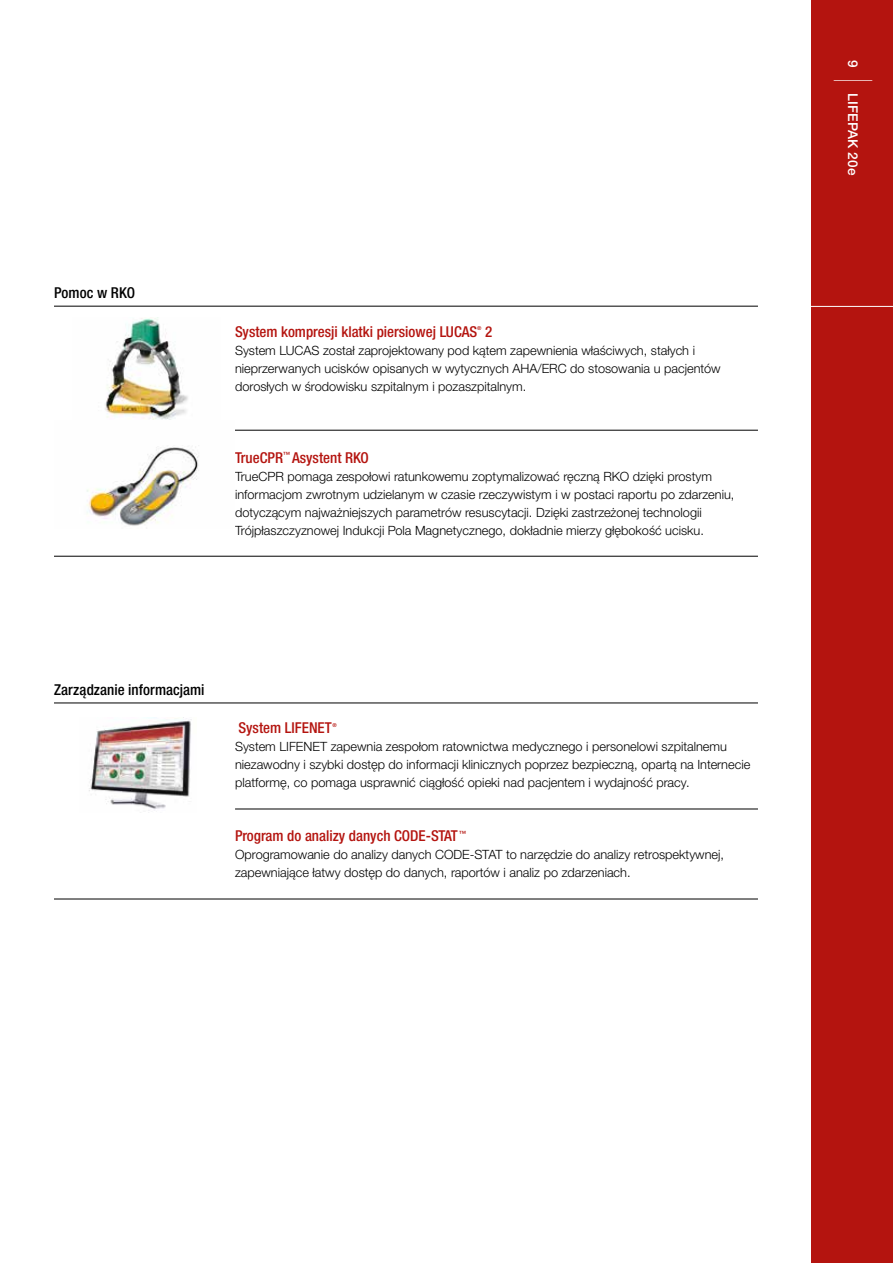
<style>
.page{position:relative;width:893px;height:1263px;background:#fff}
.page>*{position:absolute;margin:0;border:0;box-sizing:border-box;transform-origin:0 0}
.t1{font:300 38.4px "Helvetica Neue LTW1 G";color:#fff;scale:.33 1}
.t2{font:500 condensed 15px "Helvetica Neue LTW1 G";color:#b4140f}
.t3{font:500 condensed 15px "Helvetica Neue LTW1 G";letter-spacing:.005em;color:#000}
.t4{font:500 13.5px "Helvetica Neue LTW1 G";letter-spacing:.01em;color:#fff}
.t5{font:300 12.75px/18px "Helvetica Neue LTW1 G";color:#000}
.t6{font:500 condensed 5.4px "Helvetica Neue LTW1 G";color:#b4140f}
</style>
<div class="page">
<div style="left:812px;top:0;width:81px;height:1263px;background:#b4140f"></div>
<hr style="left:806px;top:306px;width:87px;height:1px;background:#fff">
<hr style="left:54px;top:306px;width:704px;height:1px;background:#000">
<hr style="left:54px;top:430px;width:704px;height:1px;background:#000">
<hr style="left:54px;top:556px;width:704px;height:1px;background:#000">
<hr style="left:54px;top:703px;width:704px;height:1px;background:#000">
<hr style="left:235px;top:809px;width:523px;height:1px;background:#000">
<hr style="left:54px;top:899px;width:704px;height:1px;background:#000">
<img style="left:105px;top:317px;width:83px;height:103px">
<img style="left:89px;top:719px;width:103px;height:92px">
<img style="left:54px;top:430px;width:181px;height:96px">
<p class="t3" style="left:54px;top:284px;width:83px">Pomoc w RKO</p>
<p class="t2" style="left:235px;top:322px;width:244px">System kompresji klatki piersiowej LUCAS</p>
<p class="t6" style="left:477px;top:325px;width:6px">®</p>
<p class="t2" style="left:485px;top:322px;width:9px">2</p>
<p class="t5" style="left:235px;top:341px;width:487px">System LUCAS został zaprojektowany pod kątem zapewnienia właściwych, stałych i nieprzerwanych ucisków opisanych w wytycznych AHA/ERC do stosowania u pacjentów dorosłych w środowisku szpitalnym i pozaszpitalnym.</p>
<p class="t2" style="left:235px;top:448px;width:135px">TrueCPR<sup>™</sup> Asystent RKO</p>
<p class="t5" style="left:235px;top:467px;width:501px">TrueCPR pomaga zespołowi ratunkowemu zoptymalizować ręczną RKO dzięki prostym informacjom zwrotnym udzielanym w czasie rzeczywistym i w postaci raportu po zdarzeniu, dotyczącym najważniejszych parametrów resuscytacji. Dzięki zastrzeżonej technologii Trójpłaszczyznowej Indukcji Pola Magnetycznego, dokładnie mierzy głębokość ucisku.</p>
<p class="t3" style="left:54px;top:681px;width:152px">Zarządzanie informacjami</p>
<p class="t2" style="left:239px;top:719px;width:95px">System LIFENET</p>
<p class="t6" style="left:332px;top:722px;width:6px">®</p>
<p class="t5" style="left:235px;top:738px;width:517px">System LIFENET zapewnia zespołom ratownictwa medycznego i personelowi szpitalnemu niezawodny i szybki dostęp do informacji klinicznych poprzez bezpieczną, opartą na Internecie platformę, co pomaga usprawnić ciągłość opieki nad pacjentem i wydajność pracy.</p>
<p class="t2" style="left:235px;top:827px;width:233px">Program do analizy danych CODE-STAT <sup>™</sup></p>
<p class="t5" style="left:235px;top:846px;width:490px">Oprogramowanie do analizy danych CODE-STAT to narzędzie do analizy retrospektywnej, zapewniające łatwy dostęp do danych, raportów i analiz po zdarzeniach.</p>
<p class="t4" style="left:861px;top:60px;width:9px;rotate:90deg">9</p>
<h1 class="t1" style="left:879px;top:79px;width:10px;rotate:90deg">|</h1>
<p class="t4" style="left:861px;top:93px;width:84px;rotate:90deg">LIFEPAK 20e</p>
</div>
